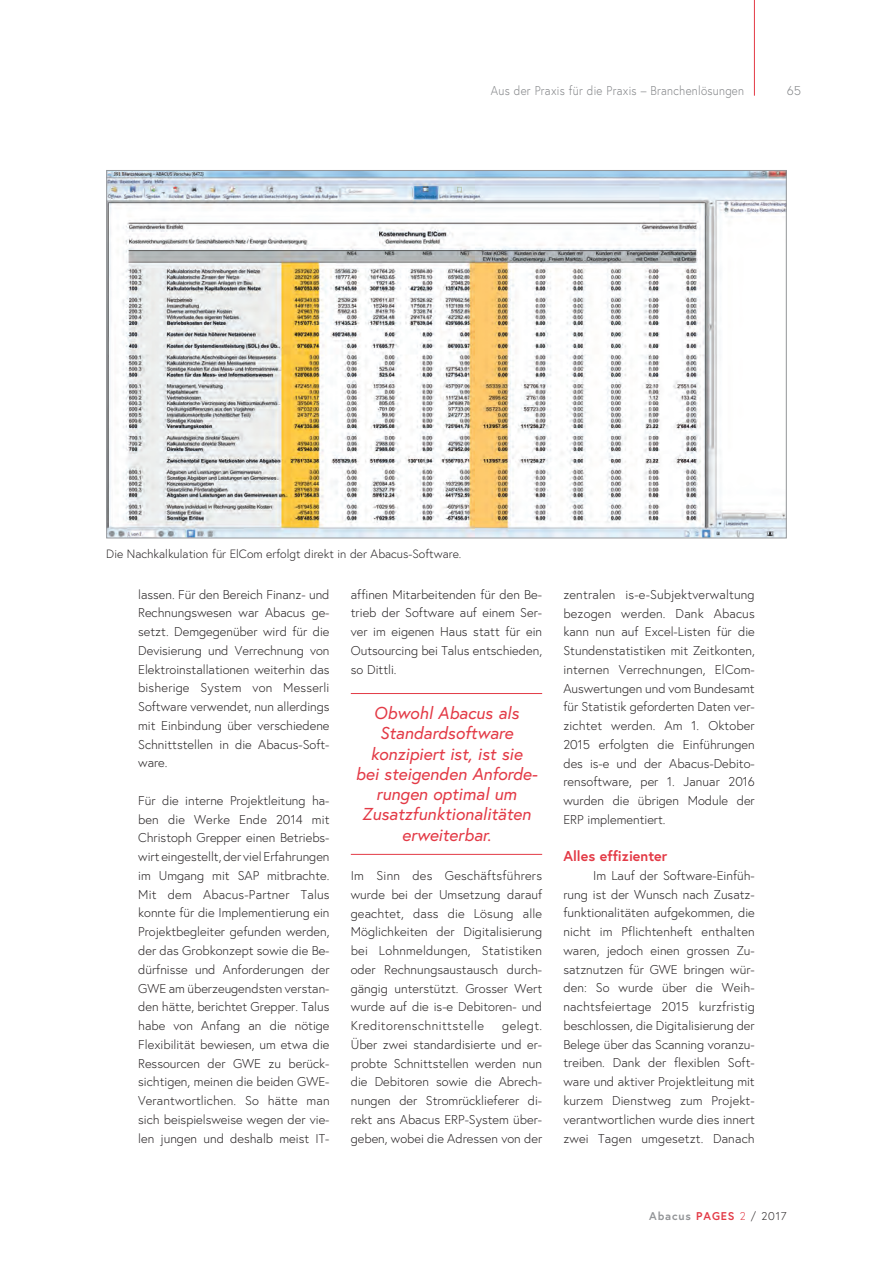
<style>
.page{position:relative;width:893px;height:1263px;background:#fff}
.page>*{position:absolute;margin:0;border:0;box-sizing:border-box;transform-origin:0 0}
.t1{font:italic 17.25px/20.2px "Europa";color:#e33a46;text-align:center}
.t2{font:700 14.25px "Europa";color:#e33a46}
.t3{font:300 12.75px/18.8px "Europa";color:#231f20;text-align:justify}
.t4{font:300 12.75px "Europa";letter-spacing:.025em;color:#808285;scale:.9 1}
.t5{font:300 12.75px "Europa";letter-spacing:.025em;color:#808285}
.t6{font:300 12px "Europa";color:#231f20}
.t7{font:700 11.25px "Europa";letter-spacing:.075em;color:#939598}
.s1{color:#e33a46}
.s2{font-weight:300;color:#e33a46}
.s3{font-weight:300;color:#231f20}
</style>
<div class="page">
<hr style="left:754px;top:0;width:1px;height:96px;background:#e33a46">
<hr style="left:351px;top:693px;width:191px;height:1px;background:#e33a46">
<hr style="left:351px;top:854px;width:191px;height:1px;background:#e33a46">
<img style="left:108px;top:172px;width:677px;height:364px">
<p class="t4" style="left:491px;top:83px;width:283px">Aus der Praxis für die Praxis – Branchenlösungen</p>
<p class="t5" style="left:787px;top:83px;width:16px">65</p>
<p class="t6" style="left:106px;top:546px;width:357px">Die Nachkalkulation für ElCom erfolgt direkt in der Abacus-Software.</p>
<p class="t3" style="left:138px;top:585px;width:193px">lassen. Für den Bereich Finanz- und Rechnungswesen war Abacus ge&shy;setzt. Demgegenüber wird für die Devisierung und Verrechnung von Elektroinstallationen weiterhin das bisherige System von Messerli Software verwendet, nun allerdings mit Einbindung über verschiedene Schnittstellen in die Abacus-Soft&shy;ware.</p>
<p class="t3" style="left:138px;top:791px;width:193px">Für die interne Projektleitung ha&shy;ben die Werke Ende 2014 mit Christoph Grepper einen Betriebs&shy;wirt eingestellt, der viel Erfahrungen im Umgang mit SAP mitbrachte.<br>Mit dem Abacus-Partner Talus konnte für die Implementierung ein Projektbegleiter gefunden werden, der das Grobkonzept sowie die Be&shy;dürfnisse und Anforderungen der GWE am überzeugendsten verstan&shy;den hätte, berichtet Grepper. Talus habe von Anfang an die nötige Flexibilität bewiesen, um etwa die Ressourcen der GWE zu berück&shy;sichtigen, meinen die beiden GWE-Verantwortlichen. So hätte man sich beispielsweise wegen der vie&shy;len jungen und deshalb meist IT-</p>
<p class="t3" style="left:351px;top:585px;width:193px">affinen Mitarbeitenden für den Be&shy;trieb der Software auf einem Ser&shy;ver im eigenen Haus statt für ein Outsourcing bei Talus entschieden, so Dittli.</p>
<h1 class="t1" style="left:356px;top:703px;width:182px">Obwohl Abacus als<br>Standardsoftware konzipiert ist, ist sie<br>bei steigenden Anforde&shy;rungen optimal um<br>Zusatzfunktionalitäten erweiterbar.</h1>
<p class="t3" style="left:351px;top:866px;width:193px">Im Sinn des Geschäftsführers wurde bei der Umsetzung darauf geachtet, dass die Lösung alle Möglichkeiten der Digitalisierung bei Lohnmeldungen, Statistiken oder Rechnungsaustausch durch&shy;gängig unterstützt. Grosser Wert wurde auf die is-e Debitoren- und Kreditorenschnittstelle</p>
<p class="t3" style="left:351px;top:1016px;width:193px;text-indent:151px">gelegt.<br>Über zwei standardisierte und er&shy;probte Schnittstellen werden nun die Debitoren sowie die Abrech&shy;nungen der Stromrücklieferer di&shy;rekt ans Abacus ERP-System über&shy;geben, wobei die Adressen von der</p>
<p class="t3" style="left:563px;top:585px;width:193px">zentralen is-e-Subjektverwaltung bezogen werden. Dank Abacus kann nun auf Excel-Listen für die Stundenstatistiken mit Zeitkonten, internen Verrechnungen, ElCom-Auswertungen und vom Bundesamt für Statistik geforderten Daten ver&shy;zichtet werden. Am 1. Oktober 2015 erfolgten die Einführungen des is-e und der Abacus-Debito&shy;rensoftware, per 1. Januar 2016 wurden die übrigen Module der ERP implementiert.</p>
<p class="t2" style="left:563px;top:847px;width:105px">Alles effizienter</p>
<p class="t3" style="left:563px;top:866px;width:193px;text-indent:30px">Im Lauf der Software-Einfüh&shy;rung ist der Wunsch nach Zusatz&shy;funktionalitäten aufgekommen, die nicht im Pflichtenheft enthalten waren, jedoch einen grossen Zu&shy;satznutzen für GWE bringen wür&shy;den: So wurde über die Weih&shy;nachtsfeiertage 2015 kurzfristig beschlossen, die Digitalisierung der Belege über das Scanning voranzu&shy;treiben. Dank der flexiblen Soft&shy;ware und aktiver Projektleitung mit kurzem Dienstweg zum Projekt&shy;verantwortlichen wurde dies innert zwei Tagen umgesetzt. Danach</p>
<p class="t7" style="left:649px;top:1209px;width:139px">Abacus <span class="s1">PAGES</span> <span class="s2">2</span> <span class="s3">/ 2017</span></p>
</div>
